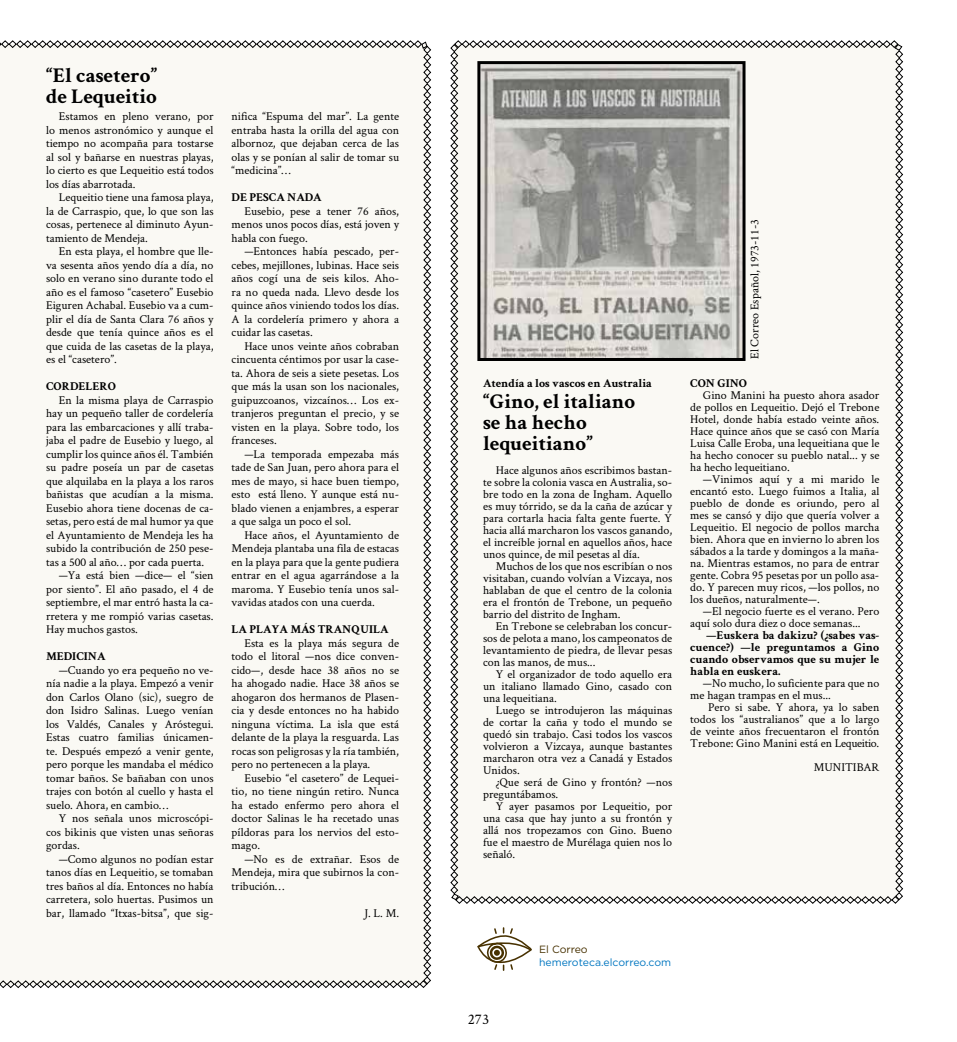
<style>
.page{position:relative;width:957px;height:1042px;background:#fff}
.page>*{position:absolute;margin:0;border:0;box-sizing:border-box;transform-origin:0 0}
.t1{font:700 21px/21px "Crimson Text";color:#000}
.t2{font:15px "Crimson Text";color:#000}
.t3{font:12px/13.5px "Crimson Text";color:#000;text-align:justify}
.t4{font:700 12px/12px "Crimson Text";color:#000;text-align:justify}
.t5{font:10.5px "Gotham";color:#0076c0}
.t6{font:10.5px "Gotham";color:#473100}
</style>
<div class="page">
<div style="left:450px;top:40px;width:453px;height:864px;background:#faf9f4"></div>
<div style="left:0;top:40px;width:431px;height:948px;background:#faf9f4"></div>
<img style="left:481px;top:65px;width:260px;height:292px">
<div style="left:477px;top:61px;width:268px;height:300px;border:3px solid #000"></div>
<svg style="left:477px;top:927px;width:55px;height:44px"></svg>
<h1 class="t1" style="left:46px;top:64px;width:113px">“El casetero” de Lequeitio</h1>
<p class="t3" style="left:46px;top:109px;width:169px;text-indent:13px">Estamos en pleno verano, por lo menos astronómico y aunque el tiempo no acompaña para tostarse al sol y bañarse en nuestras playas, lo cierto es que Lequeitio está todos los días abarrotada.</p>
<p class="t3" style="left:46px;top:190px;width:169px;text-indent:13px">Lequeitio tiene una famosa playa, la de Carraspio, que, lo que son las cosas, pertenece al diminuto Ayun&shy;tamiento de Mendeja.</p>
<p class="t3" style="left:46px;top:244px;width:169px;text-indent:13px">En esta playa, el hombre que lle&shy;va sesenta años yendo día a día, no solo en verano sino durante todo el año es el famoso “casetero” Eusebio Eiguren Achabal. Eusebio va a cum&shy;plir el día de Santa Clara 76 años y desde que tenía quince años es el que cuida de las casetas de la playa, es el “casetero”.</p>
<p class="t4" style="left:46px;top:380px;width:71px">CORDELERO</p>
<p class="t3" style="left:59px;top:392px;width:156px">En la misma playa de Carraspio</p>
<p class="t3" style="left:46px;top:406px;width:169px">hay un pequeño taller de cordelería</p>
<p class="t3" style="left:46px;top:419px;width:169px">para las embarcaciones y allí traba-</p>
<p class="t3" style="left:46px;top:433px;width:169px">jaba el padre de Eusebio y luego, al</p>
<p class="t3" style="left:46px;top:446px;width:169px">cumplir los quince años él. También</p>
<p class="t3" style="left:46px;top:460px;width:169px">su padre poseía un par de casetas</p>
<p class="t3" style="left:46px;top:473px;width:169px">que alquilaba en la playa a los raros</p>
<p class="t3" style="left:46px;top:487px;width:169px">bañistas que acudían a la misma.</p>
<p class="t3" style="left:46px;top:500px;width:169px">Eusebio ahora tiene docenas de ca-</p>
<p class="t3" style="left:46px;top:514px;width:169px">setas, pero está de mal humor ya que</p>
<p class="t3" style="left:46px;top:527px;width:169px">el Ayuntamiento de Mendeja les ha</p>
<p class="t3" style="left:46px;top:541px;width:169px">subido la contribución de 250 pese-</p>
<p class="t3" style="left:46px;top:554px;width:160px">tas a 500 al año… por cada puerta.</p>
<p class="t3" style="left:59px;top:568px;width:156px">—Ya está bien —dice— el “sien</p>
<p class="t3" style="left:46px;top:581px;width:169px">por siento”. El año pasado, el 4 de</p>
<p class="t3" style="left:46px;top:595px;width:169px">septiembre, el mar entró hasta la ca-</p>
<p class="t3" style="left:46px;top:608px;width:169px">rretera y me rompió varias casetas.</p>
<p class="t3" style="left:46px;top:622px;width:93px">Hay muchos gastos.</p>
<p class="t4" style="left:46px;top:650px;width:61px">MEDICINA</p>
<p class="t3" style="left:46px;top:662px;width:169px;text-indent:13px">—Cuando yo era pequeño no ve&shy;nía nadie a la playa. Empezó a venir don Carlos Olano (sic), suegro de don Isidro Salinas. Luego venían los Valdés, Canales y Aróstegui.<br>Estas cuatro familias únicamen&shy;te. Después empezó a venir gente, pero porque les mandaba el médico tomar baños. Se bañaban con unos trajes con botón al cuello y hasta el suelo. Ahora, en cambio…</p>
<p class="t3" style="left:46px;top:811px;width:169px;text-indent:13px">Y nos señala unos microscópi&shy;cos bikinis que visten unas señoras gordas.</p>
<p class="t3" style="left:46px;top:851px;width:169px;text-indent:13px">—Como algunos no podían estar tanos días en Lequeitio, se tomaban tres baños al día. Entonces no había carretera, solo huertas. Pusimos un bar, llamado “Itxas-bitsa”, que sig-</p>
<p class="t3" style="left:232px;top:109px;width:169px">nifica “Espuma del mar”. La gente entraba hasta la orilla del agua con albornoz, que dejaban cerca de las olas y se ponían al salir de tomar su “medicina”…</p>
<p class="t4" style="left:232px;top:191px;width:92px">DE PESCA NADA</p>
<p class="t3" style="left:232px;top:203px;width:169px;text-indent:13px">Eusebio, pese a tener 76 años, menos unos pocos días, está joven y habla con fuego.</p>
<p class="t3" style="left:232px;top:244px;width:169px;text-indent:13px">—Entonces había pescado, per&shy;cebes, mejillones, lubinas. Hace seis años cogí una de seis kilos. Aho&shy;ra no queda nada. Llevo desde los quince años viniendo todos los días.<br>A la cordelería primero y ahora a cuidar las casetas.</p>
<p class="t3" style="left:232px;top:338px;width:169px;text-indent:13px">Hace unos veinte años cobraban cincuenta céntimos por usar la case&shy;ta. Ahora de seis a siete pesetas. Los que más la usan son los nacionales, guipuzcoanos, vizcaínos… Los ex&shy;tranjeros preguntan el precio, y se visten en la playa. Sobre todo, los franceses.</p>
<p class="t3" style="left:232px;top:446px;width:169px;text-indent:13px">—La temporada empezaba más tade de San Juan, pero ahora para el mes de mayo, si hace buen tiempo, esto está lleno. Y aunque está nu&shy;blado vienen a enjambres, a esperar a que salga un poco el sol.</p>
<p class="t3" style="left:232px;top:527px;width:169px;text-indent:13px">Hace años, el Ayuntamiento de Mendeja plantaba una fila de estacas en la playa para que la gente pudiera entrar en el agua agarrándose a la maroma. Y Eusebio tenía unos sal&shy;vavidas atados con una cuerda.</p>
<p class="t4" style="left:232px;top:623px;width:159px">LA PLAYA MÁS TRANQUILA</p>
<p class="t3" style="left:232px;top:635px;width:169px;text-indent:13px">Esta es la playa más segura de todo el litoral —nos dice conven&shy;cido—, desde hace 38 años no se ha ahogado nadie. Hace 38 años se ahogaron dos hermanos de Plasen&shy;cia y desde entonces no ha habido ninguna víctima. La isla que está delante de la playa la resguarda. Las rocas son peligrosas y la ría también, pero no pertenecen a la playa.</p>
<p class="t3" style="left:232px;top:770px;width:169px;text-indent:13px">Eusebio “el casetero” de Lequei&shy;tio, no tiene ningún retiro. Nunca ha estado enfermo pero ahora el doctor Salinas le ha recetado unas píldoras para los nervios del esto&shy;mago.</p>
<p class="t3" style="left:232px;top:851px;width:169px;text-indent:13px">—No es de extrañar. Esos de Mendeja, mira que subirnos la con&shy;tribución…</p>
<p class="t3" style="left:364px;top:905px;width:36px">J. L. M.</p>
<p class="t4" style="left:483px;top:377px;width:170px">Atendía a los vascos en Australia</p>
<h1 class="t1" style="left:483px;top:390px;width:154px">“Gino, el italiano se ha hecho lequeitiano”</h1>
<p class="t3" style="left:483px;top:464px;width:191px;line-height:12px;text-indent:13px">Hace algunos años escribimos bastan&shy;te sobre la colonia vasca en Australia, so&shy;bre todo en la zona de Ingham. Aquello es muy tórrido, se da la caña de azúcar y para cortarla hacia falta gente fuerte. Y hacia allá marcharon los vascos ganando, el increíble jornal en aquellos años, hace unos quince, de mil pesetas al día.</p>
<p class="t3" style="left:483px;top:560px;width:191px;line-height:12px;text-indent:13px">Muchos de los que nos escribían o nos visitaban, cuando volvían a Vizcaya, nos hablaban de que el centro de la colonia era el frontón de Trebone, un pequeño barrio del distrito de Ingham.</p>
<p class="t3" style="left:483px;top:620px;width:191px;line-height:12px;text-indent:13px">En Trebone se celebraban los concur&shy;sos de pelota a mano, los campeonatos de levantamiento de piedra, de llevar pesas con las manos, de mus...</p>
<p class="t3" style="left:483px;top:668px;width:191px;line-height:12px;text-indent:13px">Y el organizador de todo aquello era un italiano llamado Gino, casado con una lequeitiana.</p>
<p class="t3" style="left:483px;top:704px;width:191px;line-height:12px;text-indent:13px">Luego se introdujeron las máquinas de cortar la caña y todo el mundo se quedó sin trabajo. Casi todos los vascos volvieron a Vizcaya, aunque bastantes marcharon otra vez a Canadá y Estados Unidos.</p>
<p class="t3" style="left:483px;top:776px;width:191px;line-height:12px;text-indent:13px">¿Que será de Gino y frontón? —nos preguntábamos.</p>
<p class="t3" style="left:483px;top:800px;width:191px;line-height:12px;text-indent:13px">Y ayer pasamos por Lequeitio, por una casa que hay junto a su frontón y allá nos tropezamos con Gino. Bueno fue el maestro de Murélaga quien nos lo señaló.</p>
<p class="t3" style="left:747px;top:359px;width:141px;rotate:-90deg">El Correo Español, 1973-11-3</p>
<p class="t4" style="left:690px;top:377px;width:58px">CON GINO</p>
<p class="t3" style="left:690px;top:389px;width:191px;line-height:12px;text-indent:13px">Gino Manini ha puesto ahora asador de pollos en Lequeitio. Dejó el Trebone Hotel, donde había estado veinte años.<br>Hace quince años que se casó con María Luisa Calle Eroba, una lequeitiana que le ha hecho conocer su pueblo natal... y se ha hecho lequeitiano.</p>
<p class="t3" style="left:690px;top:473px;width:191px;line-height:12px;text-indent:13px">—Vinimos aquí y a mi marido le encantó esto. Luego fuimos a Italia, al pueblo de donde es oriundo, pero al mes se cansó y dijo que quería volver a Lequeitio. El negocio de pollos marcha bien. Ahora que en invierno lo abren los sábados a la tarde y domingos a la maña&shy;na. Mientras estamos, no para de entrar gente. Cobra 95 pesetas por un pollo asa&shy;do. Y parecen muy ricos, —los pollos, no los dueños, naturalmente—.</p>
<p class="t3" style="left:690px;top:605px;width:191px;line-height:12px;text-indent:13px">—El negocio fuerte es el verano. Pero aquí solo dura diez o doce semanas...</p>
<p class="t4" style="left:690px;top:629px;width:191px;text-indent:16px">—Euskera ba dakizu? (¿sabes vas&shy;cuence?) —le preguntamos a Gino cuando observamos que su mujer le habla en euskera.</p>
<p class="t3" style="left:690px;top:677px;width:191px;line-height:12px;text-indent:13px">—No mucho, lo suficiente para que no me hagan trampas en el mus...</p>
<p class="t3" style="left:690px;top:701px;width:191px;line-height:12px;text-indent:18px">Pero si sabe. Y ahora, ya lo saben todos los “australianos” que a lo largo de veinte años frecuentaron el frontón Trebone: Gino Manini está en Lequeitio.</p>
<p class="t3" style="left:814px;top:760px;width:67px">MUNITIBAR</p>
<p class="t2" style="left:468px;top:1009px;width:23px">273</p>
<p class="t6" style="left:539px;top:943px;width:50px">El Correo</p>
<p class="t5" style="left:539px;top:955px;width:134px">hemeroteca.elcorreo.com</p>
</div>
